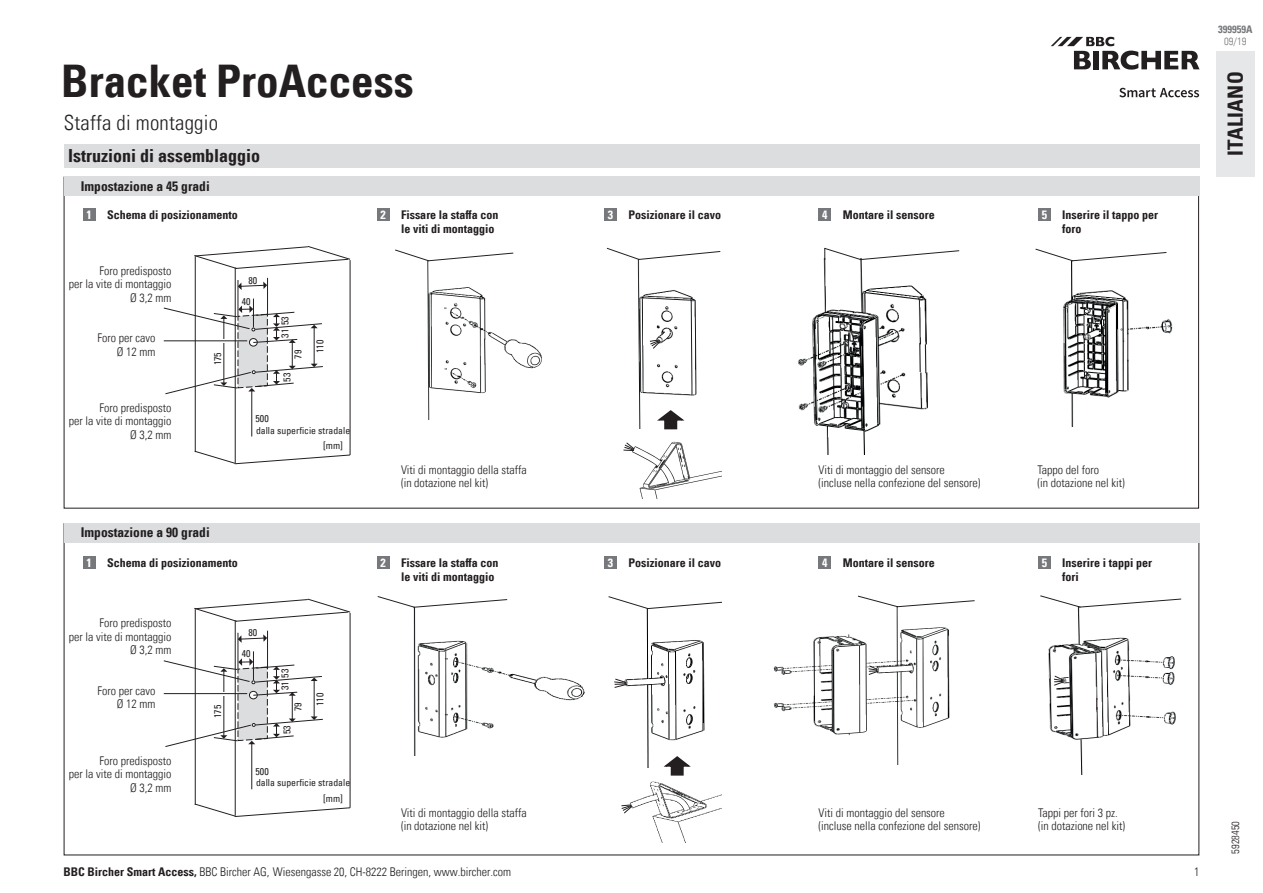
<style>
.page{position:relative;width:1263px;height:893px;background:#fff}
.page>*{position:absolute;margin:0;border:0;box-sizing:border-box;transform-origin:0 0}
.t1{font:45px "Univers Com 67 Bold Cond";color:#231f20}
.t2{font:21px "Univers Com 47 Light Cond";letter-spacing:.01em;color:#231f20}
.t3{font:21px "Univers Com 67 Bold Cond";letter-spacing:.01em;color:#231f20}
.t4{font:18px "Univers Com 67 Bold Cond";color:#231f20}
.t5{font:13.5px "Univers Com 67 Bold Cond";color:#231f20}
.t6{font:12px/13.5px "Univers Com 47 Light Cond";color:#231f20}
.t7{font:12px/13.5px "Univers Com 67 Bold Cond";color:#231f20}
.t8{font:12px "Univers Com 67 Bold Cond";color:#fff}
.t9{font:10.5px "Univers Com 47 Light Cond";color:#231f20}
.t10{font:10.5px "Univers Com 67 Bold Cond";color:#76787b}
.t11{font:10.5px "Univers Com 47 Light Cond";color:#76787b}
.t12{font:condensed 9.9px "Univers Com 57";color:#231f20}
.t13{font:condensed 9.75px "Univers Com 57";color:#231f20}
.s1{font-family:"Univers Com 67 Bold Cond"}
</style>
<div class="page">
<hr style="left:350px;top:260px;width:1px;height:195px;background:#231f20">
<svg style="left:194px;top:450px;width:156px;height:14px"></svg>
<svg style="left:194px;top:246px;width:156px;height:23px"></svg>
<hr style="left:235px;top:268px;width:1px;height:195px;background:#231f20">
<hr style="left:195px;top:256px;width:1px;height:196px;background:#231f20">
<svg style="left:239px;top:282px;width:28px;height:8px"></svg>
<hr style="left:251px;top:391px;width:1px;height:45px;background:#231f20">
<hr style="left:238px;top:280px;width:1px;height:36px;background:#231f20">
<hr style="left:267px;top:278px;width:1px;height:38px;background:#231f20">
<svg style="left:163px;top:299px;width:160px;height:95px"></svg>
<hr style="left:164px;top:341px;width:83px;height:1px;background:#231f20">
<img style="left:427px;top:262px;width:115px;height:157px">
<svg style="left:485px;top:342px;width:4px;height:19px"></svg>
<svg style="left:484px;top:339px;width:1px;height:25px"></svg>
<svg style="left:395px;top:250px;width:119px;height:12px"></svg>
<img style="left:637px;top:260px;width:60px;height:169px">
<svg style="left:649px;top:339px;width:12px;height:10px"></svg>
<svg style="left:607px;top:248px;width:114px;height:12px"></svg>
<img style="left:632px;top:441px;width:89px;height:57px">
<svg style="left:623px;top:442px;width:12px;height:9px"></svg>
<svg style="left:657px;top:409px;width:30px;height:21px"></svg>
<img style="left:798px;top:261px;width:130px;height:193px">
<div style="left:915px;top:345px;width:17px;height:27px;background:#fff"></div>
<hr style="left:919px;top:343px;width:2px;height:29px;background:#231f20">
<svg style="left:925px;top:344px;width:1px;height:29px"></svg>
<svg style="left:823px;top:247px;width:136px;height:14px"></svg>
<hr style="left:350px;top:613px;width:1px;height:195px;background:#231f20">
<svg style="left:194px;top:803px;width:156px;height:14px"></svg>
<svg style="left:194px;top:599px;width:156px;height:23px"></svg>
<hr style="left:235px;top:620px;width:1px;height:196px;background:#231f20">
<hr style="left:195px;top:609px;width:1px;height:196px;background:#231f20">
<svg style="left:239px;top:634px;width:28px;height:9px"></svg>
<hr style="left:251px;top:744px;width:1px;height:45px;background:#231f20">
<hr style="left:238px;top:633px;width:1px;height:36px;background:#231f20">
<hr style="left:267px;top:631px;width:1px;height:38px;background:#231f20">
<svg style="left:163px;top:651px;width:160px;height:96px"></svg>
<hr style="left:164px;top:693px;width:83px;height:1px;background:#231f20">
<svg style="left:1051px;top:37px;width:148px;height:33px"></svg>
<svg style="left:1119px;top:88px;width:80px;height:9px"></svg>
<img style="left:1063px;top:262px;width:110px;height:164px">
<div style="left:1125px;top:335px;width:15px;height:24px;background:#fff"></div>
<svg style="left:1127px;top:333px;width:1px;height:28px"></svg>
<svg style="left:1035px;top:249px;width:132px;height:13px"></svg>
<img style="left:1048px;top:608px;width:128px;height:167px">
<div style="left:1084px;top:687px;width:11px;height:20px;background:#fff"></div>
<div style="left:1052px;top:653px;width:8px;height:30px;background:#fff"></div>
<svg style="left:1053px;top:675px;width:11px;height:11px"></svg>
<svg style="left:1040px;top:595px;width:142px;height:13px"></svg>
<svg style="left:1096px;top:698px;width:4px;height:12px"></svg>
<img style="left:773px;top:636px;width:177px;height:129px">
<svg style="left:842px;top:733px;width:34px;height:32px"></svg>
<svg style="left:902px;top:678px;width:15px;height:18px"></svg>
<svg style="left:868px;top:665px;width:11px;height:10px"></svg>
<svg style="left:837px;top:595px;width:138px;height:42px"></svg>
<img style="left:628px;top:610px;width:77px;height:158px">
<svg style="left:653px;top:690px;width:15px;height:19px"></svg>
<svg style="left:614px;top:678px;width:14px;height:10px"></svg>
<svg style="left:608px;top:596px;width:113px;height:14px"></svg>
<img style="left:629px;top:781px;width:92px;height:61px">
<svg style="left:621px;top:804px;width:12px;height:10px"></svg>
<svg style="left:664px;top:755px;width:29px;height:21px"></svg>
<img style="left:413px;top:608px;width:172px;height:147px">
<svg style="left:378px;top:596px;width:130px;height:12px"></svg>
<div style="left:83px;top:208px;width:13px;height:13px;background:#76787b"></div>
<div style="left:377px;top:208px;width:12px;height:13px;background:#76787b"></div>
<div style="left:604px;top:208px;width:13px;height:13px;background:#76787b"></div>
<div style="left:819px;top:208px;width:12px;height:13px;background:#76787b"></div>
<div style="left:1038px;top:208px;width:13px;height:13px;background:#76787b"></div>
<div style="left:83px;top:556px;width:13px;height:13px;background:#76787b"></div>
<div style="left:377px;top:556px;width:12px;height:13px;background:#76787b"></div>
<div style="left:604px;top:556px;width:13px;height:13px;background:#76787b"></div>
<div style="left:819px;top:556px;width:12px;height:13px;background:#76787b"></div>
<div style="left:1038px;top:556px;width:13px;height:13px;background:#76787b"></div>
<div style="left:1216px;top:51px;width:38px;height:125px;background:#e6e7e9"></div>
<div style="left:64px;top:144px;width:1135px;height:24px;background:#dcdddf"></div>
<div style="left:64px;top:176px;width:1135px;height:20px;background:#dcdddf"></div>
<div style="left:64px;top:523px;width:1135px;height:19px;background:#dcdddf"></div>
<h1 class="t1" style="left:61px;top:54px;width:354px">Bracket ProAccess</h1>
<h2 class="t2" style="left:64px;top:110px;width:156px">Staffa di montaggio</h2>
<h3 class="t4" style="left:68px;top:145px;width:194px">Istruzioni di assemblaggio</h3>
<p class="t5" style="left:81px;top:178px;width:130px">Impostazione a 45 gradi</p>
<p class="t7" style="left:401px;top:208px;width:99px">Fissare la staffa con le viti di montaggio</p>
<p class="t7" style="left:107px;top:208px;width:132px">Schema di posizionamento</p>
<p class="t7" style="left:628px;top:208px;width:94px">Posizionare il cavo</p>
<p class="t7" style="left:843px;top:208px;width:93px">Montare il sensore</p>
<p class="t8" style="left:87px;top:207px;width:7px">1</p>
<p class="t8" style="left:380px;top:207px;width:7px">2</p>
<p class="t8" style="left:608px;top:207px;width:7px">3</p>
<p class="t8" style="left:822px;top:207px;width:7px">4</p>
<p class="t8" style="left:1042px;top:207px;width:7px">5</p>
<p class="t6" style="left:69px;top:264px;width:104px;text-align:right">Foro predisposto<br>per la vite di montaggio<br>Ø 3,2 mm</p>
<p class="t6" style="left:98px;top:331px;width:59px;text-align:right">Foro per cavo<br>Ø 12 mm</p>
<p class="t6" style="left:69px;top:401px;width:104px;text-align:right">Foro predisposto<br>per la vite di montaggio<br>Ø 3,2 mm</p>
<p class="t12" style="left:211px;top:365px;width:15px;rotate:-90deg">175</p>
<p class="t12" style="left:248px;top:274px;width:10px">80</p>
<p class="t12" style="left:242px;top:295px;width:10px">40</p>
<p class="t12" style="left:279px;top:338px;width:23px;rotate:-90deg">31 53</p>
<p class="t12" style="left:292px;top:359px;width:10px;rotate:-90deg">79</p>
<p class="t12" style="left:281px;top:382px;width:10px;rotate:-90deg">53</p>
<p class="t12" style="left:256px;top:412px;width:15px">500</p>
<p class="t12" style="left:314px;top:353px;width:15px;rotate:-90deg">110</p>
<p class="t13" style="left:256px;top:424px;width:96px">dalla superficie stradale</p>
<p class="t12" style="left:323px;top:439px;width:21px">[mm]</p>
<p class="t7" style="left:1062px;top:208px;width:97px">Inserire il tappo per foro</p>
<p class="t5" style="left:81px;top:524px;width:130px">Impostazione a 90 gradi</p>
<p class="t6" style="left:401px;top:463px;width:127px">Viti di montaggio della staffa (in dotazione nel kit)</p>
<p class="t6" style="left:818px;top:463px;width:163px">Viti di montaggio del sensore (incluse nella confezione del sensore)</p>
<p class="t6" style="left:1037px;top:463px;width:89px">Tappo del foro<br>(in dotazione nel kit)</p>
<p class="t7" style="left:401px;top:556px;width:99px">Fissare la staffa con le viti di montaggio</p>
<p class="t7" style="left:107px;top:556px;width:132px">Schema di posizionamento</p>
<p class="t7" style="left:628px;top:556px;width:94px">Posizionare il cavo</p>
<p class="t7" style="left:843px;top:556px;width:93px">Montare il sensore</p>
<p class="t8" style="left:87px;top:555px;width:7px">1</p>
<p class="t8" style="left:380px;top:555px;width:7px">2</p>
<p class="t8" style="left:608px;top:555px;width:7px">3</p>
<p class="t8" style="left:822px;top:555px;width:7px">4</p>
<p class="t8" style="left:1042px;top:555px;width:7px">5</p>
<p class="t6" style="left:69px;top:616px;width:104px;text-align:right">Foro predisposto<br>per la vite di montaggio<br>Ø 3,2 mm</p>
<p class="t6" style="left:98px;top:684px;width:59px;text-align:right">Foro per cavo<br>Ø 12 mm</p>
<p class="t6" style="left:69px;top:754px;width:104px;text-align:right">Foro predisposto<br>per la vite di montaggio<br>Ø 3,2 mm</p>
<p class="t12" style="left:211px;top:718px;width:15px;rotate:-90deg">175</p>
<p class="t12" style="left:248px;top:626px;width:10px">80</p>
<p class="t12" style="left:242px;top:647px;width:10px">40</p>
<p class="t12" style="left:279px;top:690px;width:23px;rotate:-90deg">31 53</p>
<p class="t12" style="left:292px;top:711px;width:10px;rotate:-90deg">79</p>
<p class="t12" style="left:281px;top:734px;width:10px;rotate:-90deg">53</p>
<p class="t12" style="left:256px;top:765px;width:15px">500</p>
<p class="t12" style="left:314px;top:706px;width:15px;rotate:-90deg">110</p>
<p class="t13" style="left:256px;top:777px;width:96px">dalla superficie stradale</p>
<p class="t12" style="left:323px;top:792px;width:21px">[mm]</p>
<p class="t7" style="left:1062px;top:556px;width:91px">Inserire i tappi per fori</p>
<p class="t6" style="left:401px;top:806px;width:127px">Viti di montaggio della staffa (in dotazione nel kit)</p>
<p class="t6" style="left:818px;top:806px;width:163px">Viti di montaggio del sensore (incluse nella confezione del sensore)</p>
<p class="t6" style="left:1038px;top:806px;width:89px">Tappi per fori 3 pz. (in dotazione nel kit)</p>
<p class="t6" style="left:63px;top:865px;width:449px"><span class="s1">BBC Bircher Smart Access,</span> BBC Bircher AG, Wiesengasse 20, CH-8222 Beringen, www.bircher.com</p>
<p class="t6" style="left:1194px;top:865px;width:7px">1</p>
<p class="t10" style="left:1218px;top:23px;width:36px">399959A</p>
<p class="t11" style="left:1224px;top:35px;width:24px">09/19</p>
<h2 class="t3" style="left:1222px;top:156px;width:86px;rotate:-90deg">ITALIANO</h2>
<p class="t9" style="left:1229px;top:854px;width:34px;rotate:-90deg">5928450</p>
</div>
